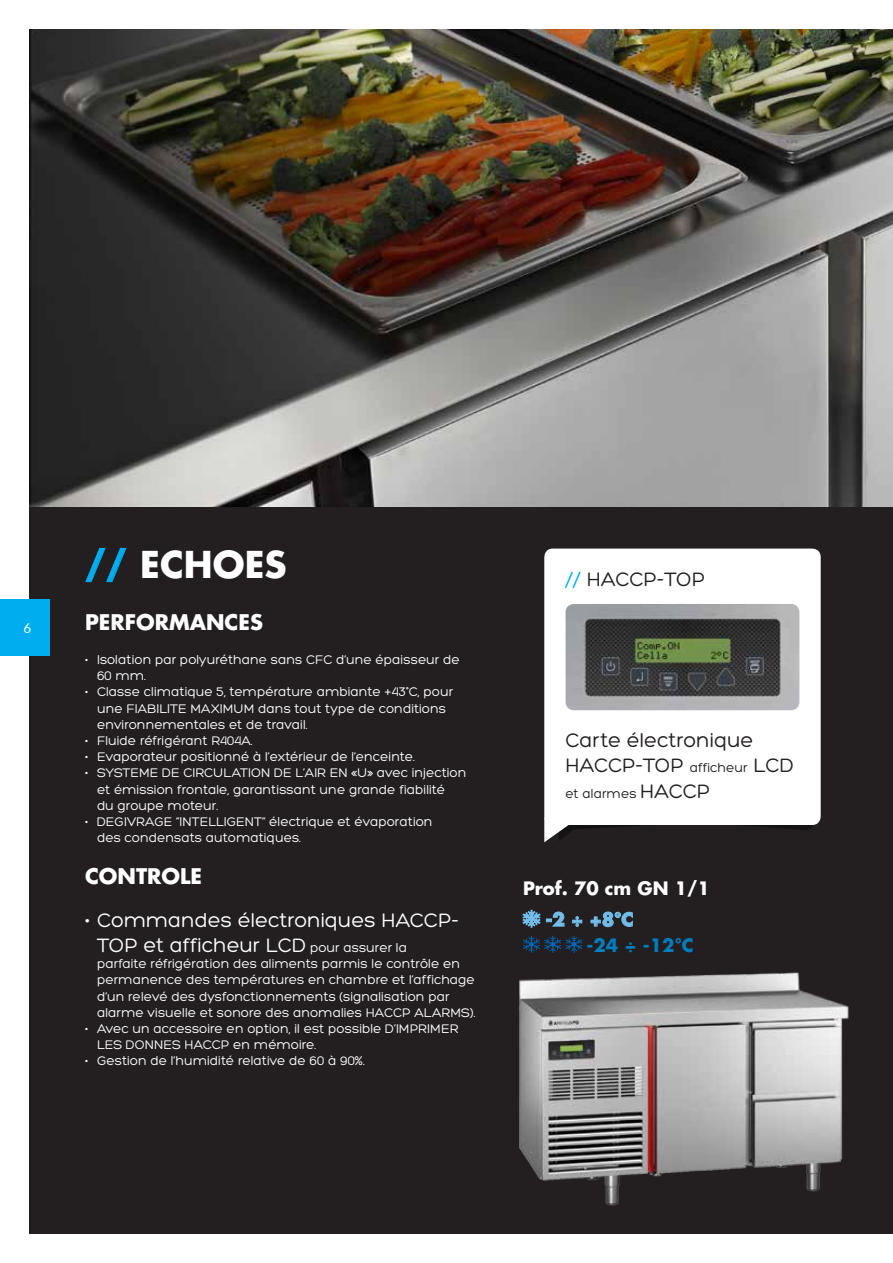
<style>
.page{position:relative;width:893px;height:1263px;background:#fff}
.page>*{position:absolute;margin:0;border:0;box-sizing:border-box;transform-origin:0 0}
.t1{font:700 36px "Futura Std";color:#fff}
.t2{font:21px/25.2px "Hero";color:#fff}
.t3{font:21px/25.2px "Hero";color:#231f20}
.t4{font:700 21px "Futura Std";color:#fff}
.t5{font:700 18px "Futura Std";color:#fff}
.t6{font:700 18px "Futura Std";color:#007dbe}
.t7{font:700 18px "Futura Std";color:#73bde9}
.t8{font:13.5px/16.2px "Hero";color:#fff}
.t9{font:13.5px "Hero";color:#231f20}
.t10{font:13.5px "Lato";color:#fff}
.s1{color:#00aeef}
.s2{font-size:13.5px}
.s3{font-size:21px}
</style>
<div class="page">
<div style="left:30px;top:30px;width:863px;height:1203px;background:#231f20"></div>
<img style="left:30px;top:30px;width:863px;height:476px">
<svg style="left:85px;top:547px;width:42px;height:35px"></svg>
<svg style="left:546px;top:911px;width:18px;height:16px"></svg>
<svg style="left:572px;top:916px;width:10px;height:11px"></svg>
<svg style="left:591px;top:911px;width:42px;height:16px"></svg>
<svg style="left:523px;top:910px;width:17px;height:17px"></svg>
<svg style="left:523px;top:936px;width:60px;height:17px"></svg>
<div style="left:544px;top:549px;width:277px;height:276px;background:#fff;border-radius:9px"></div>
<svg style="left:544px;top:736px;width:275px;height:106px"></svg>
<img style="left:566px;top:604px;width:233px;height:106px">
<img style="left:519px;top:972px;width:330px;height:234px">
<div style="left:0;top:600px;width:49px;height:56px;background:#00aeef"></div>
<h1 class="t1" style="left:85px;top:541px;width:203px"><span class="s1">//</span> ECHOES</h1>
<p class="t10" style="left:23px;top:618px;width:9px">6</p>
<h2 class="t4" style="left:85px;top:608px;width:179px">PERFORMANCES</h2>
<p class="t8" style="left:97px;top:651px;width:364px;text-indent:-12px">• Isolation par polyuréthane sans CFC d’une épaisseur de<br>60 mm.</p>
<p class="t8" style="left:97px;top:684px;width:358px;text-indent:-12px">• Classe climatique 5, température ambiante +43°C, pour une FIABILITE MAXIMUM dans tout type de conditions environnementales et de travail.</p>
<p class="t8" style="left:85px;top:732px;width:169px">• Fluide réfrigérant R404A.</p>
<p class="t8" style="left:85px;top:749px;width:332px">• Evaporateur positionné à l’extérieur de l’enceinte.</p>
<p class="t8" style="left:97px;top:765px;width:371px;text-indent:-12px">• SYSTEME DE CIRCULATION DE L’AIR EN «U» avec injection et émission frontale, garantissant une grande fiabilité<br>du groupe moteur.</p>
<p class="t8" style="left:97px;top:813px;width:337px;text-indent:-12px">• DEGIVRAGE “INTELLIGENT” électrique et évaporation des condensats automatiques.</p>
<h2 class="t4" style="left:85px;top:862px;width:119px">CONTROLE</h2>
<h2 class="t2" style="left:97px;top:907px;width:364px;text-indent:-12px">• Commandes électroniques HACCP-<br>TOP et afficheur LCD <span class="s2">pour assurer la</span></h2>
<p class="t8" style="left:97px;top:956px;width:380px">parfaite réfrigération des aliments parmis le contrôle en permanence des températures en chambre et l’affichage d’un relevé des dysfonctionnements (signalisation par alarme visuelle et sonore des anomalies HACCP ALARMS).</p>
<p class="t8" style="left:97px;top:1020px;width:363px;text-indent:-12px">• Avec un accessoire en option, il est possible D’IMPRIMER<br>LES DONNES HACCP en mémoire.</p>
<p class="t8" style="left:85px;top:1053px;width:282px">• Gestion de l’humidité relative de 60 à 90%.</p>
<h2 class="t3" style="left:566px;top:566px;width:141px"><span class="s1">//</span> HACCP-TOP</h2>
<h2 class="t3" style="left:566px;top:728px;width:230px">Carte électronique<br>HACCP-TOP <span class="s2">afficheur</span> LCD</h2>
<p class="t9" style="left:566px;top:786px;width:146px">et alarmes <span class="s3">HACCP</span></p>
<h3 class="t5" style="left:523px;top:876px;width:188px">Prof. 70 cm GN 1/1</h3>
<h3 class="t7" style="left:545px;top:907px;width:89px">-2 ÷ +8°C</h3>
<h3 class="t6" style="left:586px;top:933px;width:109px">-24 ÷ -12°C</h3>
</div>
